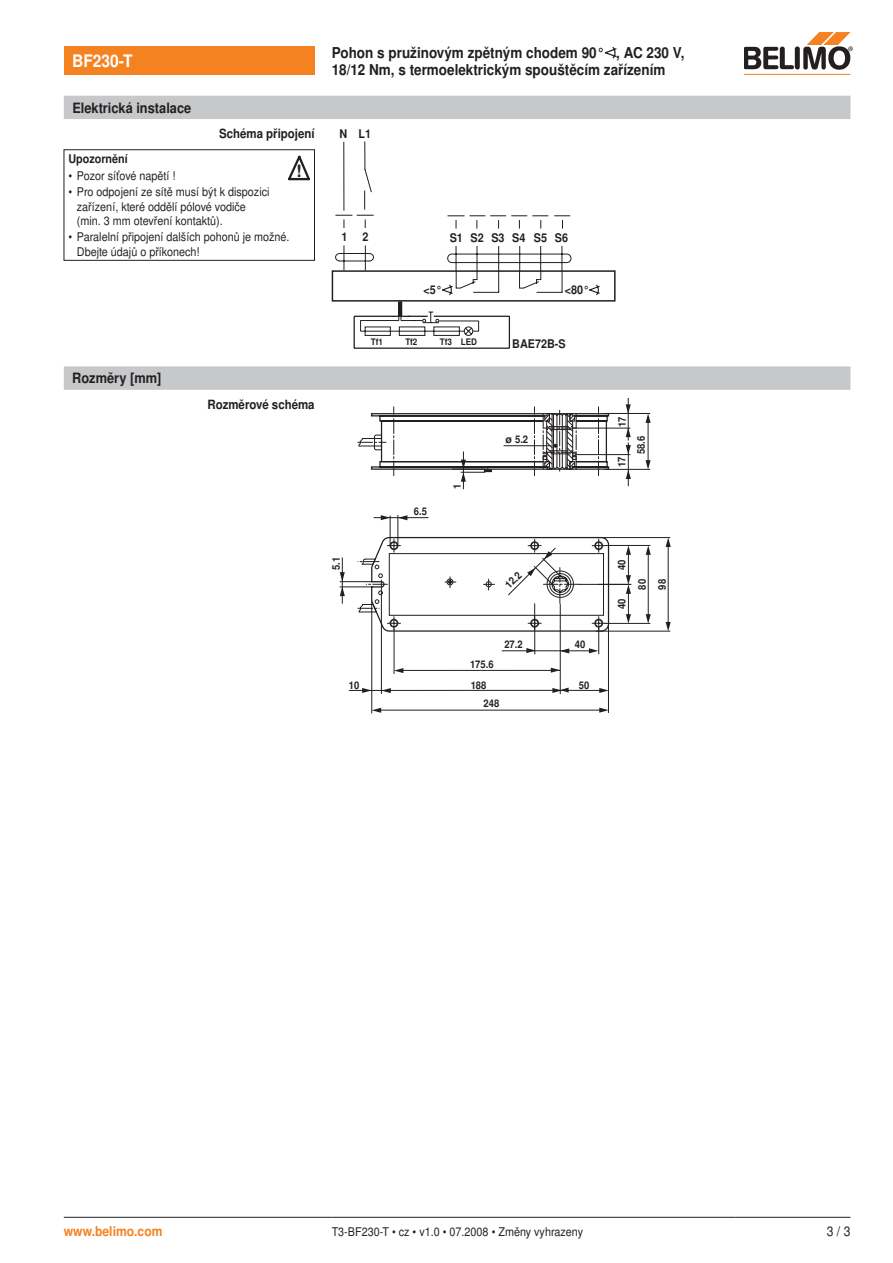
<style>
.page{position:relative;width:893px;height:1263px;background:#fff}
.page>*{position:absolute;margin:0;border:0;box-sizing:border-box;transform-origin:0 0}
.Überschrift_2_invers{font:700 17.25px "Nimbus Sans BEL";color:#fff;scale:.9 1}
.t1{font:700 16.95px "Nimbus Sans BEL";color:#231f20}
.Überschrift_2{font:700 15px/16.5px "Nimbus Sans BEL";color:#231f20;scale:.9 1}
.Überschrift_Kapitel{font:700 14.25px "Nimbus Sans BEL";color:#231f20;scale:.9 1}
.www_links{font:700 13.5px "Nimbus Sans BEL";color:#f58220;scale:.9 1}
.Zahl_Seite_rechts{font:13.5px "Nimbus Sans BEL";color:#231f20;scale:.9 1}
.Marginalien{font:700 12.75px "Nimbus Sans BEL";color:#231f20;scale:.9 1}
.Hinweise_Aufzählung{font:12px/14.4px "Nimbus Sans BEL";color:#231f20;scale:.9 1}
.Hinweise_Titel{font:700 12px "Nimbus Sans BEL";color:#231f20;scale:.9 1}
.Lauftext_8{font:12px "Nimbus Sans BEL";color:#231f20;scale:.9 1}
.t2{font:700 10.5px/20px "Nimbus Sans BEL";color:#231f20;scale:.9 1}
.t3{font:700 10.5px "Nimbus Sans BEL";color:#231f20}
.t4{font:700 9px "Nimbus Sans BEL";color:#231f20;scale:.9 1}
</style>
<div class="page">
<div style="left:64px;top:47px;width:251px;height:28px;background:#f58220"></div>
<svg style="left:605px;top:47px;width:11px;height:11px"></svg>
<hr style="left:744px;top:74px;width:106px;height:1px;background:#f58220">
<svg style="left:744px;top:32px;width:109px;height:38px"></svg>
<hr style="left:64px;top:1217px;width:268px;height:1px;background:#231f20">
<hr style="left:332px;top:1217px;width:404px;height:1px;background:#231f20">
<hr style="left:736px;top:1217px;width:114px;height:1px;background:#231f20">
<div style="left:64px;top:96px;width:786px;height:23px;background:#c7c8ca"></div>
<svg style="left:288px;top:156px;width:22px;height:25px"></svg>
<div style="left:332px;top:270px;width:284px;height:32px;border:2px solid #231f20"></div>
<hr style="left:354px;top:348px;width:155px;height:1px;background:#231f20">
<hr style="left:354px;top:316px;width:1px;height:32px;background:#231f20">
<hr style="left:509px;top:316px;width:1px;height:32px;background:#231f20">
<svg style="left:335px;top:141px;width:266px;height:195px"></svg>
<svg style="left:64px;top:366px;width:786px;height:24px;background:#c8c9cb"></svg>
<hr style="left:648px;top:418px;width:1px;height:45px;background:#231f20">
<svg style="left:646px;top:413px;width:5px;height:10px"></svg>
<hr style="left:604px;top:413px;width:46px;height:1px;background:#231f20">
<svg style="left:645px;top:460px;width:6px;height:10px"></svg>
<hr style="left:604px;top:469px;width:46px;height:1px;background:#231f20">
<hr style="left:628px;top:398px;width:1px;height:42px;background:#231f20">
<svg style="left:626px;top:428px;width:5px;height:9px"></svg>
<svg style="left:626px;top:404px;width:5px;height:9px"></svg>
<hr style="left:628px;top:443px;width:1px;height:43px;background:#231f20">
<hr style="left:573px;top:428px;width:57px;height:1px;background:#231f20">
<svg style="left:626px;top:470px;width:5px;height:9px"></svg>
<hr style="left:575px;top:454px;width:55px;height:1px;background:#231f20">
<svg style="left:626px;top:445px;width:5px;height:9px"></svg>
<hr style="left:463px;top:451px;width:1px;height:38px;background:#231f20">
<svg style="left:358px;top:407px;width:252px;height:75px"></svg>
<hr style="left:503px;top:445px;width:48px;height:1px;background:#231f20">
<hr style="left:560px;top:604px;width:1px;height:90px;background:#231f20">
<hr style="left:608px;top:621px;width:1px;height:92px;background:#231f20">
<hr style="left:374px;top:517px;width:54px;height:1px;background:#231f20">
<svg style="left:399px;top:515px;width:8px;height:5px"></svg>
<svg style="left:381px;top:515px;width:9px;height:5px"></svg>
<hr style="left:390px;top:516px;width:1px;height:30px;background:#231f20">
<hr style="left:398px;top:515px;width:1px;height:31px;background:#231f20">
<hr style="left:349px;top:690px;width:211px;height:1px;background:#231f20">
<svg style="left:382px;top:688px;width:9px;height:5px"></svg>
<hr style="left:381px;top:580px;width:1px;height:114px;background:#231f20">
<hr style="left:560px;top:690px;width:44px;height:1px;background:#231f20">
<svg style="left:552px;top:687px;width:17px;height:6px"></svg>
<svg style="left:599px;top:688px;width:9px;height:5px"></svg>
<svg style="left:362px;top:688px;width:9px;height:5px"></svg>
<hr style="left:379px;top:710px;width:225px;height:1px;background:#231f20">
<svg style="left:372px;top:708px;width:9px;height:5px"></svg>
<svg style="left:599px;top:708px;width:10px;height:5px"></svg>
<hr style="left:401px;top:670px;width:159px;height:1px;background:#231f20">
<svg style="left:395px;top:668px;width:8px;height:5px"></svg>
<svg style="left:551px;top:668px;width:9px;height:5px"></svg>
<hr style="left:394px;top:629px;width:1px;height:45px;background:#231f20">
<hr style="left:628px;top:550px;width:1px;height:30px;background:#231f20">
<hr style="left:371px;top:601px;width:1px;height:112px;background:#231f20">
<svg style="left:626px;top:546px;width:5px;height:9px"></svg>
<hr style="left:628px;top:589px;width:1px;height:30px;background:#231f20">
<svg style="left:626px;top:575px;width:5px;height:19px"></svg>
<svg style="left:626px;top:614px;width:5px;height:9px"></svg>
<hr style="left:648px;top:550px;width:1px;height:67px;background:#231f20">
<svg style="left:646px;top:545px;width:5px;height:10px"></svg>
<hr style="left:598px;top:584px;width:33px;height:1px;background:#231f20">
<hr style="left:605px;top:545px;width:45px;height:1px;background:#231f20">
<svg style="left:646px;top:614px;width:5px;height:10px"></svg>
<hr style="left:605px;top:623px;width:45px;height:1px;background:#231f20">
<hr style="left:668px;top:542px;width:1px;height:83px;background:#231f20">
<svg style="left:666px;top:537px;width:5px;height:10px"></svg>
<hr style="left:596px;top:537px;width:74px;height:1px;background:#231f20">
<svg style="left:666px;top:622px;width:5px;height:9px"></svg>
<hr style="left:596px;top:631px;width:74px;height:1px;background:#231f20">
<svg style="left:339px;top:536px;width:271px;height:118px"></svg>
<p class="Überschrift_2_invers" style="left:72px;top:51px;width:69px">BF230-T</p>
<p class="Überschrift_2" style="left:332px;top:45px;width:394px">Pohon s pružinovým zpětným chodem 90° , AC 230 V,<br>18/12 Nm, s termoelektrickým spouštěcím zařízením</p>
<p class="Überschrift_Kapitel" style="left:72px;top:99px;width:134px">Elektrická instalace</p>
<p class="Marginalien" style="left:219px;top:126px;width:108px">Schéma připojení</p>
<p class="Hinweise_Titel" style="left:68px;top:152px;width:67px">Upozornění</p>
<p class="Hinweise_Aufzählung" style="left:68px;top:168px;width:121px">• Pozor síťové napětí !</p>
<p class="Hinweise_Aufzählung" style="left:77px;top:185px;width:216px;text-indent:-9px">• Pro odpojení ze sítě musí být k dispozici zařízení, které oddělí pólové vodiče (min. 3 mm otevření kontaktů).</p>
<p class="Hinweise_Aufzählung" style="left:77px;top:230px;width:238px;text-indent:-9px">• Paralelní připojení dalších pohonů je možné.<br>Dbejte údajů o příkonech!</p>
<p class="t1" style="left:296px;top:161px;width:7px">!</p>
<p class="Hinweise_Titel" style="left:340px;top:126px;width:37px">N L1</p>
<p class="Hinweise_Titel" style="left:341px;top:228px;width:32px">1 2</p>
<p class="Hinweise_Titel" style="left:450px;top:230px;width:133px">S1 S2 S3 S4 S5 S6</p>
<p class="Hinweise_Titel" style="left:423px;top:282px;width:22px">&lt;5°</p>
<p class="Hinweise_Titel" style="left:565px;top:282px;width:29px">&lt;80°</p>
<p class="Überschrift_Kapitel" style="left:72px;top:370px;width:101px">Rozměry [mm]</p>
<p class="Marginalien" style="left:207px;top:397px;width:121px">Rozměrové schéma</p>
<p class="t2" style="left:327px;top:570px;width:16px;rotate:-90deg">5.1</p>
<p class="t4" style="left:371px;top:336px;width:15px">Tf1</p>
<p class="t4" style="left:405px;top:336px;width:15px">Tf2</p>
<p class="t4" style="left:440px;top:336px;width:43px">Tf3 LED</p>
<p class="Hinweise_Titel" style="left:512px;top:336px;width:61px">BAE72B-S</p>
<p class="t2" style="left:414px;top:502px;width:16px">6.5</p>
<p class="t2" style="left:448px;top:489px;width:7px;rotate:-90deg">1</p>
<p class="t3" style="left:505px;top:433px;width:24px">ø 5.2</p>
<p class="t2" style="left:500px;top:580px;width:22px;rotate:-45deg">12.2</p>
<p class="t2" style="left:470px;top:655px;width:28px">175.6</p>
<p class="t2" style="left:504px;top:635px;width:22px">27.2</p>
<p class="t2" style="left:575px;top:635px;width:13px">40</p>
<p class="t2" style="left:349px;top:676px;width:13px">10</p>
<p class="t2" style="left:471px;top:676px;width:19px">188</p>
<p class="t2" style="left:579px;top:676px;width:13px">50</p>
<p class="t2" style="left:483px;top:695px;width:19px">248</p>
<p class="t2" style="left:613px;top:427px;width:13px;rotate:-90deg">17</p>
<p class="t2" style="left:613px;top:467px;width:13px;rotate:-90deg">17</p>
<p class="t2" style="left:632px;top:454px;width:22px;rotate:-90deg">58.6</p>
<p class="t2" style="left:613px;top:570px;width:13px;rotate:-90deg">40</p>
<p class="t2" style="left:613px;top:609px;width:13px;rotate:-90deg">40</p>
<p class="t2" style="left:633px;top:590px;width:13px;rotate:-90deg">80<br>98</p>
<p class="www_links" style="left:64px;top:1223px;width:111px">www.belimo.com</p>
<p class="Lauftext_8" style="left:332px;top:1224px;width:281px">T3-BF230-T • cz • v1.0 • 07.2008 • Změny vyhrazeny</p>
<p class="Zahl_Seite_rechts" style="left:827px;top:1223px;width:28px">3 / 3</p>
</div>
